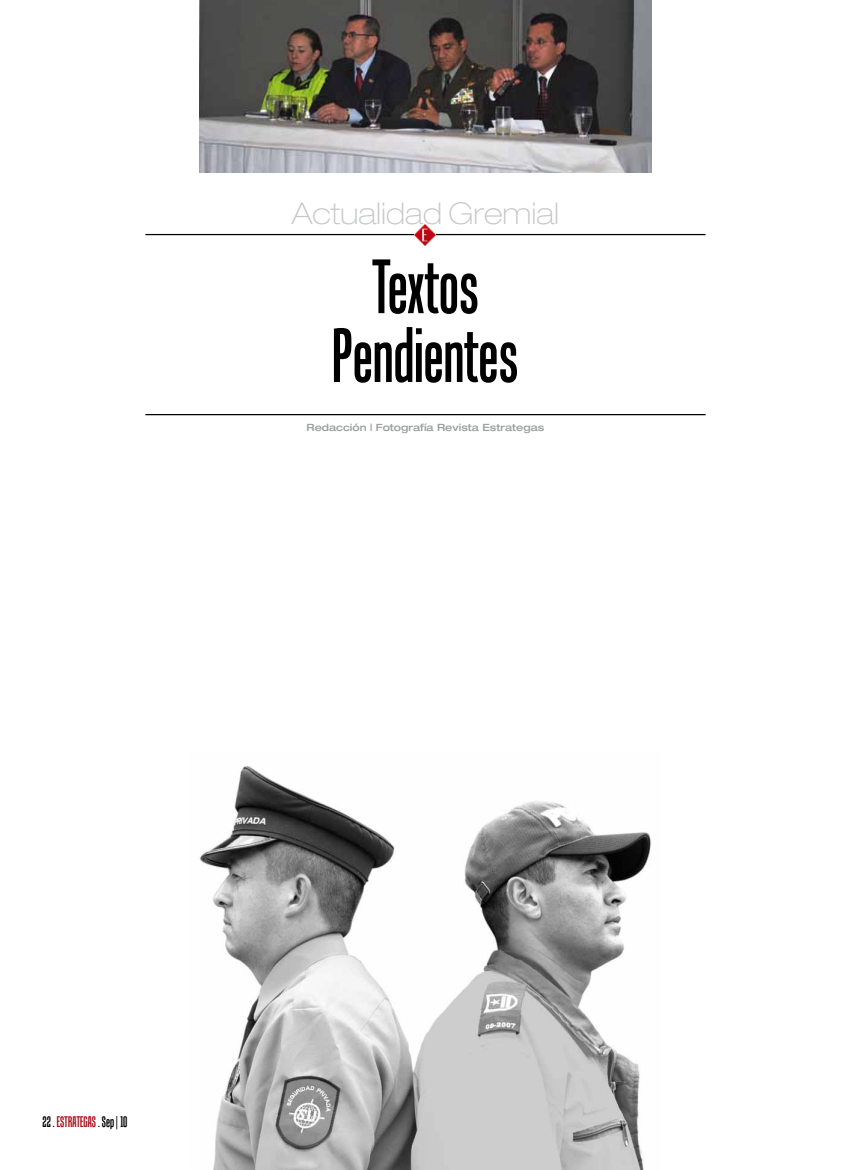
<style>
.page{position:relative;width:851px;height:1170px;background:#fff}
.page>*{position:absolute;margin:0;border:0;box-sizing:border-box;transform-origin:0 0}
.t1{font:75px/68.8px "Tandelle";color:#000;text-align:center}
.t2{font:100 expanded 30px "Helvetica Neue LT Std";color:#c6c7c8}
.t3{font:15px "Tandelle";color:#000}
.t4{font:500 expanded 10px "Helvetica Neue LT Std";color:#9c9e9f}
.s1{color:#a60b16}
</style>
<div class="page">
<hr style="left:145px;top:234px;width:560px;height:1px;background:#000">
<hr style="left:145px;top:414px;width:560px;height:1px;background:#000">
<img style="left:415px;top:224px;width:21px;height:21px">
<img style="left:200px;top:1px;width:451px;height:171px">
<img style="left:199px;top:766px;width:452px;height:403px">
<h2 class="t2" style="left:292px;top:195px;width:269px">Actualidad Gremial</h2>
<h1 class="t1" style="left:332px;top:252px;width:188px">Textos<br>Pendientes</h1>
<p class="t4" style="left:306px;top:421px;width:239px">Redacción | Fotografía Revista Estrategas</p>
<h3 class="t3" style="left:43px;top:1113px;width:86px">22 . <span class="s1">ESTRATEGAS</span> . Sep | 10</h3>
</div>
